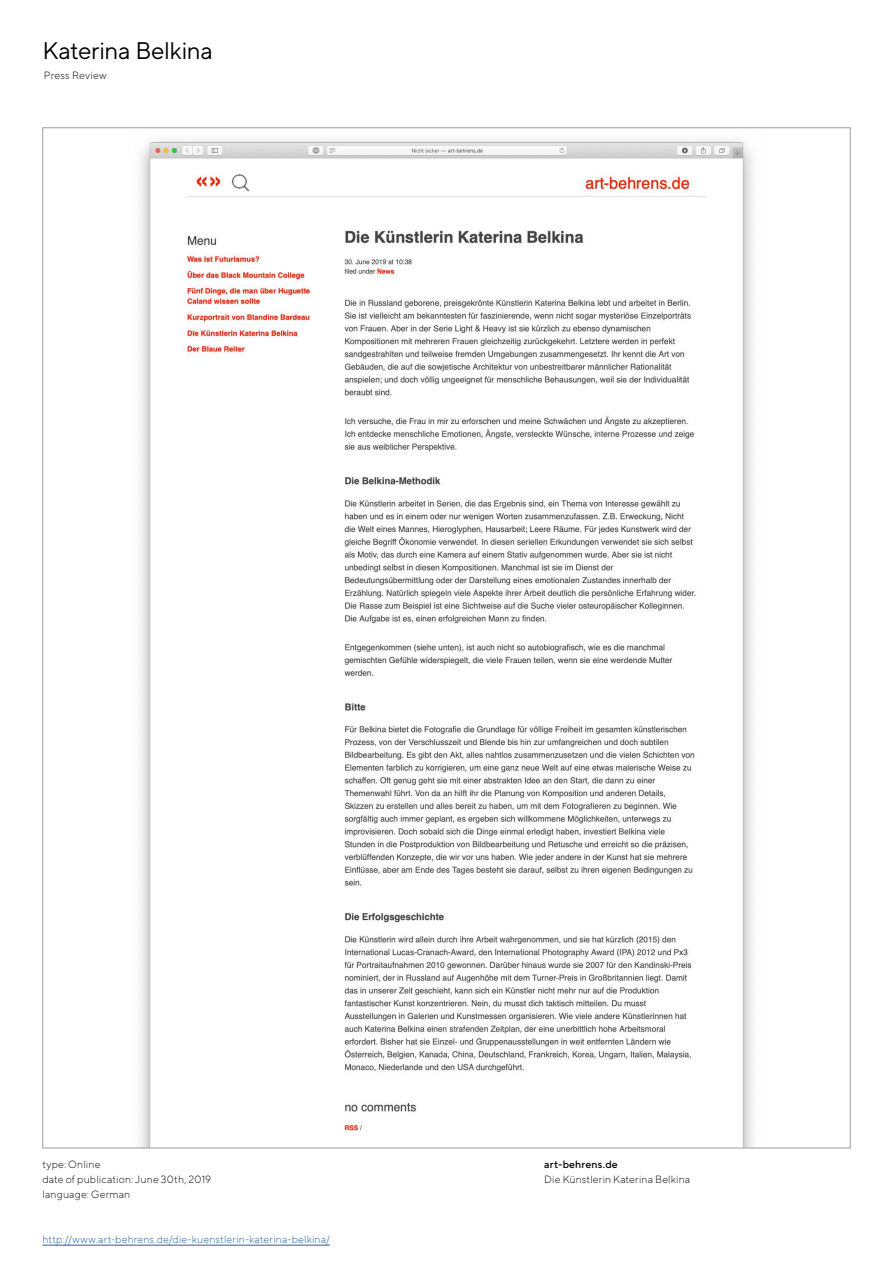
<style>
.page{position:relative;width:893px;height:1263px;background:#fff}
.page>*{position:absolute;margin:0;border:0;box-sizing:border-box;transform-origin:0 0}
.t1{font:24px "TT Norms Pro";letter-spacing:-.015em;color:#000}
.t2{font:300 10.5px/15px "TT Norms Pro";letter-spacing:.02em;color:#000}
.t3{font:300 10.5px "TT Norms Pro";letter-spacing:.02em;color:#275b9b}
.t4{font:500 10.5px "TT Norms Pro";letter-spacing:.02em;color:#000}
</style>
<div class="page">
<img style="left:140px;top:141px;width:613px;height:1005px">
<hr style="left:43px;top:1245px;width:287px;height:1px;background:#275b9b">
<h1 class="t1" style="left:43px;top:36px;width:172px">Katerina Belkina</h1>
<p class="t2" style="left:44px;top:67px;width:64px">Press Review</p>
<p class="t2" style="left:43px;top:1157px;width:170px">type: Online<br>date of publication: June 30th, 2019 language: German</p>
<p class="t3" style="left:43px;top:1233px;width:289px">http://www.art-behrens.de/die-kuenstlerin-katerina-belkina/</p>
<p class="t4" style="left:544px;top:1158px;width:75px">art-behrens.de</p>
<p class="t2" style="left:544px;top:1172px;width:147px">Die Künstlerin Katerina Belkina</p>
</div>
